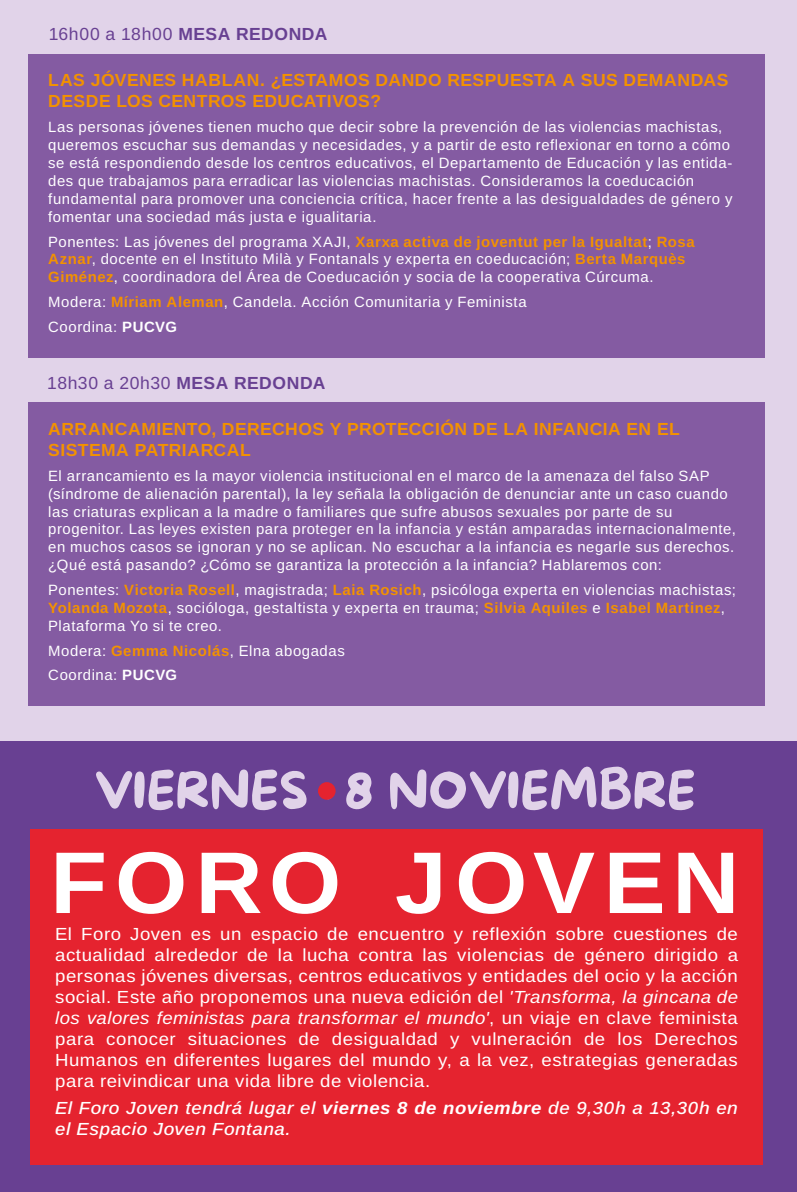
<style>
.page{position:relative;width:797px;height:1192px;background:#fff}
.page>*{position:absolute;margin:0;border:0;box-sizing:border-box;transform-origin:0 0}
.t1{font:87.5px "Arimo";letter-spacing:.085em;color:#fff;scale:1.06 1}
.t2{font:50.75px "More Sugar";color:#e1d3e9}
.t3{font:17.5px/21px "Arimo";letter-spacing:.03em;color:#fff;text-align:justify;scale:1.06 1}
.t4{font:17.5px/21px "Arimo";letter-spacing:.03em;color:#f39200}
.t5{font:italic 500 17.5px/21px "Arimo";letter-spacing:.025em;color:#fff;scale:1.06 1}
.t6{font:17.5px "Arimo";letter-spacing:.035em;color:#684092}
.t7{font:14.88px/17.8px "Arimo";letter-spacing:.04em;color:#fff}
.s1{color:#f39200}
.s2{font-weight:700}
.s3{font-family:"Myriad Pro"}
.s4{font-style:italic}
</style>
<div class="page">
<div style="left:0;top:0;width:796px;height:1191px;background:#e1d3e9"></div>
<div style="left:0;top:741px;width:796px;height:450px;background:#684092"></div>
<div style="left:30px;top:829px;width:732px;height:335px;background:#e5232f"></div>
<div style="left:28px;top:54px;width:736px;height:303px;background:#845ba2"></div>
<div style="left:28px;top:402px;width:736px;height:304px;background:#845ba2"></div>
<div style="left:318px;top:782px;width:17px;height:17px;background:#e5232f;border-radius:50%"></div>
<p class="t6" style="left:49px;top:24px;width:280px">16h00 a 18h00 MESA REDONDA</p>
<p class="t4" style="left:48px;top:70px;width:681px">LAS JÓVENES HABLAN. ¿ESTAMOS DANDO RESPUESTA A SUS DEMANDAS<br>DESDE LOS CENTROS EDUCATIVOS?</p>
<p class="t7" style="left:48px;top:118px;width:685px">Las personas jóvenes tienen mucho que decir sobre la prevención de las violencias machistas, queremos escuchar sus demandas y necesidades, y a partir de esto reflexionar en torno a cómo se está respondiendo desde los centros educativos, el Departamento de Educación y las entida&shy;des que trabajamos para erradicar las violencias machistas. Consideramos la coeducación fundamental para promover una conciencia crítica, hacer frente a las desigualdades de género y fomentar una sociedad más justa e igualitaria.</p>
<p class="t7" style="left:48px;top:232px;width:647px">Ponentes: Las jóvenes del programa XAJI, <span class="s1">Xarxa activa de joventut per la Igualtat</span>; <span class="s1">Rosa<br>Aznar</span>, docente en el Instituto Milà y Fontanals y experta en coeducación; <span class="s1">Berta Marquès<br>Giménez</span>, coordinadora del Área de Coeducación y socia de la cooperativa Cúrcuma.</p>
<p class="t7" style="left:48px;top:289px;width:479px;line-height:24.8px">Modera: <span class="s1">Míriam Aleman</span>, Candela. Acción Comunitaria y Feminista<br>Coordina: <span class="s2">PUCVG</span></p>
<p class="t6" style="left:47px;top:372px;width:279px">18h30 a 20h30 MESA REDONDA</p>
<p class="t4" style="left:48px;top:418px;width:632px">ARRANCAMIENTO, DERECHOS Y PROTECCIÓN DE LA INFANCIA EN EL<br>SISTEMA PATRIARCAL</p>
<p class="t7" style="left:48px;top:466px;width:688px">El arrancamiento es la mayor violencia institucional en el marco de la amenaza del falso SAP (síndrome de alienación parental), la ley señala la obligación de denunciar ante un caso cuando las criaturas explican a la madre o familiares que sufre abusos sexuales por parte de su progenitor. Las leyes existen para proteger en la infancia y están amparadas internacionalmente, en muchos casos se ignoran y no se aplican. No escuchar a la infancia es negarle sus derechos. ¿Qué está pasando? ¿Cómo se garantiza la protección a la infancia? Hablaremos con:</p>
<p class="t7" style="left:48px;top:580px;width:689px">Ponentes: <span class="s1">Victoria Rosell</span>, magistrada; <span class="s1">Laia Rosich</span>, psicóloga experta en violencias machistas;<br><span class="s1">Yolanda Mozota</span>, socióloga, gestaltista y experta en trauma; <span class="s1">Silvia Aquiles</span> e <span class="s1">Isabel Martinez</span>,<br>Plataforma Yo si te creo.</p>
<p class="t7" style="left:48px;top:638px;width:298px;line-height:24.8px">Modera: <span class="s1">Gemma Nicolás</span>, Elna abogadas<br>Coordina: <span class="s2">PUCVG</span></p>
<h2 class="t2" style="left:94px;top:762px;width:603px">VÏERNES <span class="s3">·</span> 8 NÕVÏEMBRE</h2>
<h1 class="t1" style="left:50px;top:833px;width:651px">FORO JOVEN</h1>
<p class="t3" style="left:55px;top:923px;width:645px">El Foro Joven es un espacio de encuentro y reflexión sobre cuestiones de actualidad alrededor de la lucha contra las violencias de género dirigido a personas jóvenes diversas, centros educativos y entidades del ocio y la acción social. Este año proponemos una nueva edición del <span class="s4">'Transforma, la gincana de los valores feministas para transformar el mundo'</span>, un viaje en clave feminista para conocer situaciones de desigualdad y vulneración de los Derechos Humanos en diferentes lugares del mundo y, a la vez, estrategias generadas para reivindicar una vida libre de violencia.</p>
<p class="t5" style="left:55px;top:1096px;width:645px">El Foro Joven tendrá lugar el <span class="s2">viernes 8 de noviembre</span> de 9,30h a 13,30h en el Espacio Joven Fontana.</p>
</div>
